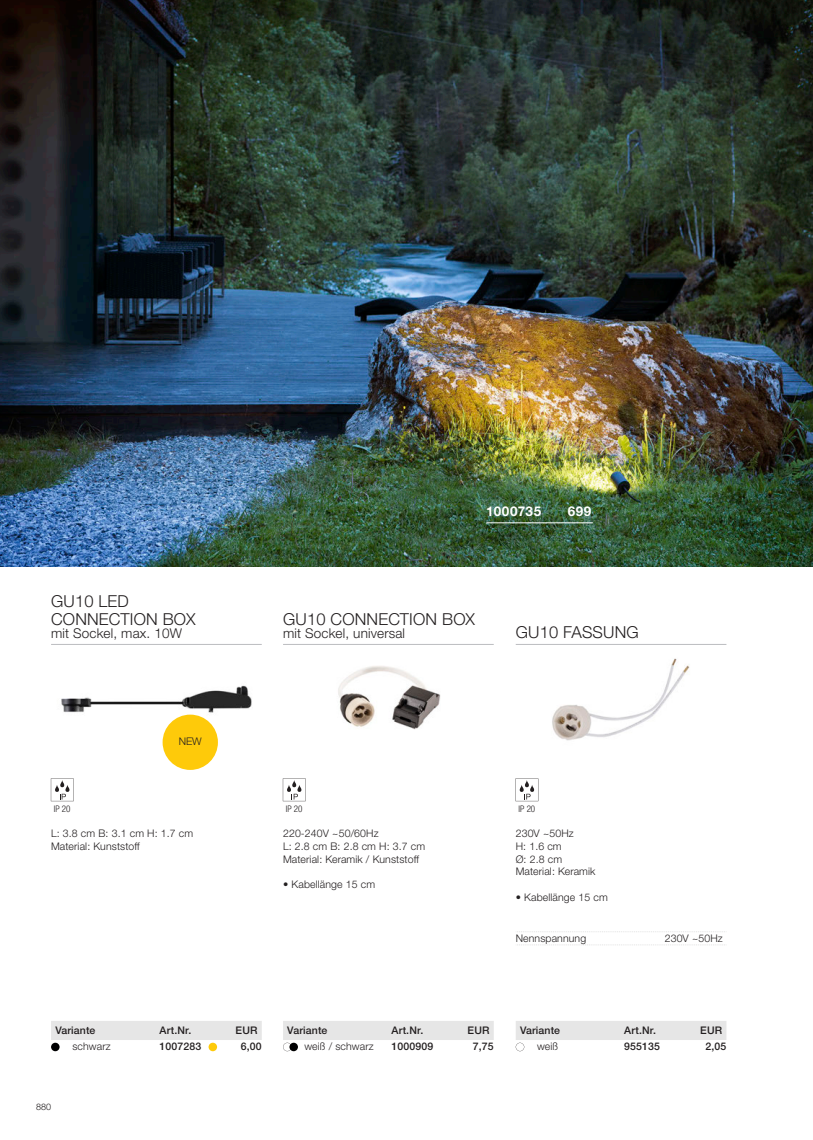
<style>
.page{position:relative;width:813px;height:1140px;background:#fff}
.page>*{position:absolute;margin:0;border:0;box-sizing:border-box;transform-origin:0 0}
.t1{font:300 16.5px/18px "Helvetica Neue LTW1 G";letter-spacing:.01em;color:#231f20}
.t2{font:300 13.5px "Helvetica Neue LTW1 G";letter-spacing:.01em;color:#231f20}
.t3{font:700 13.5px "Helvetica Neue LTW1 G";letter-spacing:.04em;color:#fff}
.t4{font:300 10.5px/12.8px "Helvetica Neue LTW1 G";letter-spacing:.01em;color:#231f20}
.t5{font:500 10.5px "Helvetica Neue LTW1 G";letter-spacing:.01em;color:#231f20}
.t6{font:300 condensed 9px "Helvetica Neue LTW1 G";color:#231f20}
.t7{font:300 9px "Helvetica Neue LTW1 G";color:#231f20}
</style>
<div class="page">
<hr style="left:283px;top:644px;width:210px;height:1px;background:#bcbdc0">
<img style="left:338px;top:666px;width:103px;height:64px">
<svg style="left:283px;top:778px;width:22px;height:23px"></svg>
<hr style="left:515px;top:644px;width:211px;height:1px;background:#bcbdc0">
<img style="left:552px;top:658px;width:138px;height:83px">
<svg style="left:515px;top:778px;width:23px;height:23px"></svg>
<img style="left:0;top:0;width:812px;height:567px">
<hr style="left:51px;top:644px;width:210px;height:1px;background:#bcbdc0">
<img style="left:61px;top:685px;width:191px;height:28px">
<svg style="left:51px;top:778px;width:23px;height:23px"></svg>
<div style="left:162px;top:714px;width:56px;height:56px;background:#feca0a;border-radius:50%"></div>
<svg style="left:51px;top:1042px;width:9px;height:9px"></svg>
<div style="left:208px;top:1042px;width:9px;height:9px;background:#feca0a;border-radius:50%"></div>
<hr style="left:486px;top:522px;width:106px;height:1px;background:#fff">
<svg style="left:283px;top:1021px;width:210px;height:30px"></svg>
<svg style="left:517px;top:931px;width:208px;height:1px"></svg>
<svg style="left:517px;top:944px;width:208px;height:1px"></svg>
<svg style="left:515px;top:1021px;width:211px;height:30px"></svg>
<div style="left:51px;top:1021px;width:210px;height:19px;background:#e6e6e6"></div>
<h1 class="t1" style="left:51px;top:592px;width:146px">GU10 LED<br>CONNECTION BOX</h1>
<p class="t2" style="left:51px;top:625px;width:132px">mit Sockel, max. 10W</p>
<p class="t3" style="left:486px;top:503px;width:56px">1000735</p>
<p class="t3" style="left:567px;top:503px;width:25px">699</p>
<h1 class="t1" style="left:283px;top:610px;width:193px">GU10 CONNECTION BOX</h1>
<p class="t2" style="left:283px;top:625px;width:123px">mit Sockel, universal</p>
<h1 class="t1" style="left:515px;top:623px;width:124px">GU10 FASSUNG</h1>
<p class="t6" style="left:54px;top:803px;width:18px">IP 20</p>
<p class="t4" style="left:178px;top:735px;width:25px">NEW</p>
<p class="t4" style="left:51px;top:826px;width:144px">L: 3.8 cm B: 3.1 cm H: 1.7 cm<br>Material: Kunststoff</p>
<p class="t6" style="left:286px;top:803px;width:18px">IP 20</p>
<p class="t6" style="left:518px;top:803px;width:18px">IP 20</p>
<p class="t4" style="left:283px;top:826px;width:144px">220-240V ~50/60Hz<br>L: 2.8 cm B: 2.8 cm H: 3.7 cm<br>Material: Keramik / Kunststoff</p>
<p class="t4" style="left:283px;top:878px;width:94px">• Kabellänge 15 cm</p>
<p class="t4" style="left:515px;top:826px;width:81px">230V ~50Hz<br>H: 1.6 cm<br>Ø: 2.8 cm<br>Material: Keramik</p>
<p class="t4" style="left:515px;top:890px;width:94px">• Kabellänge 15 cm</p>
<p class="t4" style="left:515px;top:932px;width:72px">Nennspannung</p>
<p class="t4" style="left:664px;top:932px;width:60px">230V ~50Hz</p>
<p class="t5" style="left:55px;top:1024px;width:42px">Variante</p>
<p class="t5" style="left:159px;top:1024px;width:33px">Art.Nr.</p>
<p class="t5" style="left:235px;top:1024px;width:23px">EUR</p>
<p class="t4" style="left:72px;top:1040px;width:40px">schwarz</p>
<p class="t5" style="left:159px;top:1040px;width:43px">1007283</p>
<p class="t5" style="left:241px;top:1040px;width:22px">6,00</p>
<p class="t7" style="left:36px;top:1101px;width:17px">880</p>
<p class="t5" style="left:287px;top:1024px;width:42px">Variante</p>
<p class="t5" style="left:391px;top:1024px;width:33px">Art.Nr.</p>
<p class="t5" style="left:467px;top:1024px;width:23px">EUR</p>
<p class="t4" style="left:304px;top:1040px;width:71px">weiß / schwarz</p>
<p class="t5" style="left:391px;top:1040px;width:43px">1000909</p>
<p class="t5" style="left:472px;top:1040px;width:22px">7,75</p>
<p class="t5" style="left:519px;top:1024px;width:42px">Variante</p>
<p class="t5" style="left:624px;top:1024px;width:33px">Art.Nr.</p>
<p class="t5" style="left:700px;top:1024px;width:23px">EUR</p>
<p class="t4" style="left:536px;top:1040px;width:23px">weiß</p>
<p class="t5" style="left:624px;top:1040px;width:37px">955135</p>
<p class="t5" style="left:705px;top:1040px;width:22px">2,05</p>
</div>
